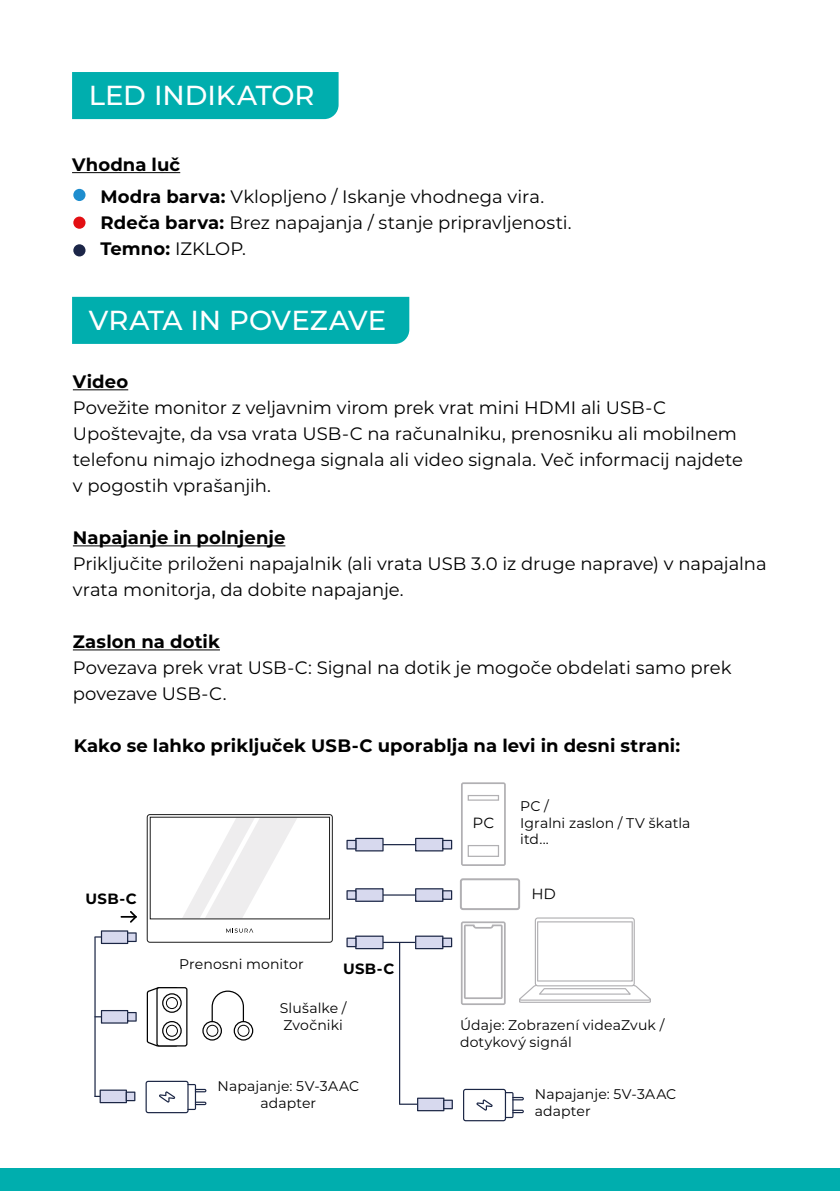
<style>
.page{position:relative;width:840px;height:1191px;background:#fff}
.page>*{position:absolute;margin:0;border:0;box-sizing:border-box;transform-origin:0 0}
.t1{font:500 27.4px "Montserrat";color:#fff}
.t2{font:18px/26px "Montserrat";color:#000}
.t3{font:700 18px "Montserrat";letter-spacing:.005em;color:#000}
.t4{font:700 14.8px "Montserrat";letter-spacing:.02em;color:#000}
.t5{font:14px/16.8px "Montserrat";letter-spacing:.01em;color:#000}
.s1{font-weight:700}
</style>
<div class="page">
<div style="left:0;top:1168px;width:839px;height:23px;background:#00aeae"></div>
<svg style="left:145px;top:1080px;width:61px;height:33px"></svg>
<svg style="left:463px;top:1088px;width:60px;height:33px"></svg>
<svg style="left:519px;top:917px;width:131px;height:86px"></svg>
<hr style="left:399px;top:942px;width:1px;height:162px;background:#1b2645">
<hr style="left:94px;top:937px;width:2px;height:160px;background:#1b2645">
<svg style="left:94px;top:930px;width:43px;height:14px"></svg>
<svg style="left:94px;top:1010px;width:43px;height:13px"></svg>
<svg style="left:94px;top:1089px;width:41px;height:14px"></svg>
<svg style="left:399px;top:1097px;width:53px;height:14px"></svg>
<hr style="left:382px;top:894px;width:34px;height:1px;background:#1b2645">
<svg style="left:415px;top:888px;width:37px;height:14px"></svg>
<svg style="left:346px;top:888px;width:37px;height:14px"></svg>
<hr style="left:382px;top:941px;width:34px;height:2px;background:#1b2645">
<svg style="left:415px;top:935px;width:37px;height:14px"></svg>
<svg style="left:346px;top:935px;width:37px;height:14px"></svg>
<hr style="left:382px;top:844px;width:34px;height:1px;background:#1b2645">
<svg style="left:415px;top:838px;width:37px;height:13px"></svg>
<svg style="left:346px;top:838px;width:37px;height:13px"></svg>
<svg style="left:460px;top:921px;width:45px;height:84px"></svg>
<svg style="left:120px;top:911px;width:17px;height:11px"></svg>
<svg style="left:146px;top:987px;width:32px;height:60px"></svg>
<div style="left:157px;top:987px;width:30px;height:59px;background:#fff;border-radius:2px"></div>
<div style="left:156px;top:987px;width:31px;height:59px;border:1px solid #000;border-radius:2px"></div>
<div style="left:459px;top:878px;width:61px;height:32px;border:2px solid #b1b0b3;border-radius:2px"></div>
<svg style="left:163px;top:1021px;width:18px;height:19px"></svg>
<div style="left:162px;top:1021px;width:20px;height:19px;border:1px solid #000;border-radius:50%"></div>
<svg style="left:163px;top:993px;width:18px;height:19px"></svg>
<div style="left:162px;top:993px;width:20px;height:19px;border:1px solid #000;border-radius:50%"></div>
<div style="left:166px;top:997px;width:11px;height:11px;background:#fff;border-radius:50%"></div>
<div style="left:166px;top:997px;width:12px;height:12px;border:1px solid #000;border-radius:50%"></div>
<div style="left:166px;top:1025px;width:11px;height:11px;background:#fff;border-radius:50%"></div>
<div style="left:166px;top:1025px;width:12px;height:11px;border:1px solid #000;border-radius:50%"></div>
<svg style="left:203px;top:1021px;width:18px;height:19px"></svg>
<div style="left:202px;top:1021px;width:20px;height:19px;border:1px solid #000;border-radius:50%"></div>
<div style="left:207px;top:1025px;width:11px;height:11px;background:#fff;border-radius:50%"></div>
<div style="left:206px;top:1025px;width:12px;height:11px;border:1px solid #000;border-radius:50%"></div>
<svg style="left:234px;top:1021px;width:18px;height:19px"></svg>
<div style="left:233px;top:1021px;width:20px;height:19px;border:1px solid #000;border-radius:50%"></div>
<div style="left:238px;top:1025px;width:11px;height:11px;background:#fff;border-radius:50%"></div>
<div style="left:237px;top:1025px;width:12px;height:11px;border:1px solid #000;border-radius:50%"></div>
<svg style="left:211px;top:990px;width:33px;height:33px"></svg>
<div style="left:73px;top:189px;width:12px;height:12px;background:#1e8dce;border-radius:50%"></div>
<div style="left:73px;top:216px;width:12px;height:13px;background:#e30f13;border-radius:50%"></div>
<div style="left:73px;top:244px;width:12px;height:12px;background:#1c2648;border-radius:50%"></div>
<hr style="left:72px;top:172px;width:108px;height:1px;background:#000">
<hr style="left:73px;top:389px;width:55px;height:1px;background:#000">
<hr style="left:73px;top:545px;width:212px;height:1px;background:#000">
<hr style="left:73px;top:649px;width:147px;height:1px;background:#000">
<div style="left:72px;top:72px;width:266px;height:47px;background:#00aeae"></div>
<div style="left:72px;top:297px;width:337px;height:47px;background:#00aeae"></div>
<svg style="left:146px;top:814px;width:187px;height:129px"></svg>
<svg style="left:461px;top:782px;width:44px;height:84px"></svg>
<h1 class="t1" style="left:89px;top:76px;width:227px">LED INDIKATOR</h1>
<p class="t3" style="left:72px;top:151px;width:110px">Vhodna luč</p>
<p class="t2" style="left:100px;top:183px;width:472px"><span class="s1">Modra barva:</span> Vklopljeno / Iskanje vhodnega vira.<br><span class="s1">Rdeča barva:</span> Brez napajanja / stanje pripravljenosti.<br><span class="s1">Temno:</span> IZKLOP.</p>
<h1 class="t1" style="left:89px;top:301px;width:299px">VRATA IN POVEZAVE</h1>
<p class="t3" style="left:73px;top:369px;width:57px">Video</p>
<p class="t2" style="left:73px;top:394px;width:671px">Povežite monitor z veljavnim virom prek vrat mini HDMI ali USB-C Upoštevajte, da vsa vrata USB-C na računalniku, prenosniku ali mobilnem telefonu nimajo izhodnega signala ali video signala. Več informacij najdete v pogostih vprašanjih.</p>
<p class="t3" style="left:73px;top:524px;width:214px">Napajanje in polnjenje</p>
<p class="t2" style="left:73px;top:550px;width:694px">Priključite priloženi napajalnik (ali vrata USB 3.0 iz druge naprave) v napajalna vrata monitorja, da dobite napajanje.</p>
<p class="t3" style="left:73px;top:628px;width:148px">Zaslon na dotik</p>
<p class="t2" style="left:73px;top:654px;width:659px">Povezava prek vrat USB-C: Signal na dotik je mogoče obdelati samo prek povezave USB-C.</p>
<p class="t3" style="left:74px;top:733px;width:607px">Kako se lahko priključek USB-C uporablja na levi in desni strani:</p>
<p class="t4" style="left:85px;top:888px;width:53px">USB-C</p>
<p class="t5" style="left:179px;top:955px;width:126px">Prenosni monitor</p>
<p class="t4" style="left:343px;top:958px;width:53px">USB-C</p>
<p class="t5" style="left:279px;top:999px;width:68px">Slušalke /<br>Zvočniki</p>
<p class="t5" style="left:520px;top:797px;width:172px">PC /<br>Igralni zaslon / TV škatla itd...</p>
<p class="t5" style="left:460px;top:1016px;width:206px">Údaje: Zobrazení videaZvuk / dotykový signál</p>
<p class="t5" style="left:217px;top:1077px;width:143px;text-align:center">Napajanje: 5V-3AAC adapter</p>
<p class="t5" style="left:534px;top:1085px;width:143px">Napajanje: 5V-3AAC adapter</p>
</div>
